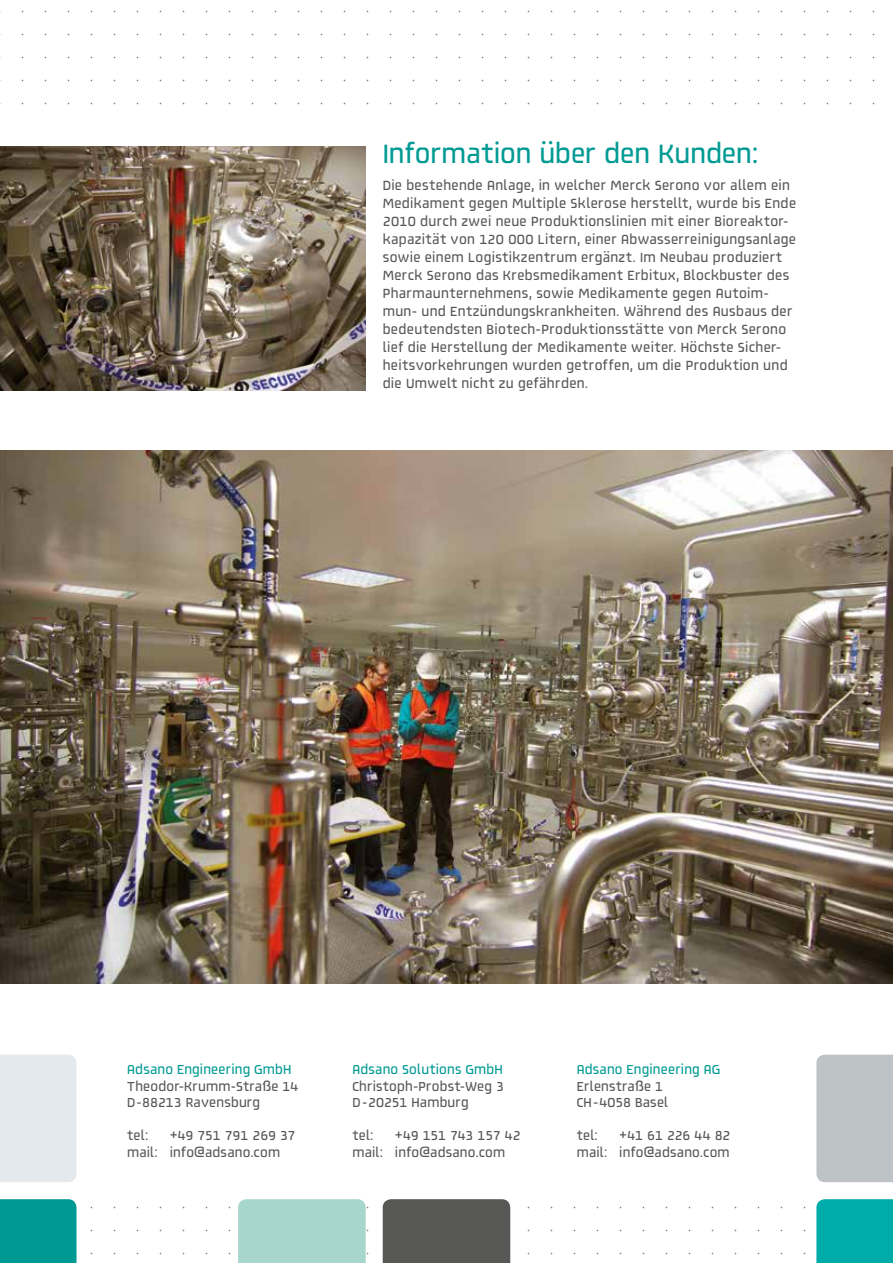
<style>
.page{position:relative;width:893px;height:1263px;background:#fff}
.page>*{position:absolute;margin:0;border:0;box-sizing:border-box;transform-origin:0 0}
.t1{font:500 27px "AF Generation Za Z";letter-spacing:-.005em;color:#009a93}
.t2{font:500 13.5px/18px "AF Generation Za Z";letter-spacing:.025em;color:#575756}
.t3{font:500 13.2px/16.5px "AF Generation Za Z";letter-spacing:.015em;color:#575756}
.t4{font:500 13.2px "AF Generation Za Z";letter-spacing:.015em;color:#009a93}
</style>
<div class="page">
<div style="left:0;top:1054px;width:77px;height:128px;background:#e3e9ec"></div>
<div style="left:383px;top:1199px;width:127px;height:64px;background:#575756"></div>
<div style="left:238px;top:1199px;width:128px;height:64px;background:#a6d6cc"></div>
<div style="left:0;top:1199px;width:77px;height:64px;background:#009a93"></div>
<div style="left:816px;top:1054px;width:77px;height:128px;background:#bec3c6"></div>
<div style="left:816px;top:1199px;width:77px;height:64px;background:#00aca9"></div>
<img style="left:0;top:146px;width:366px;height:244px">
<img style="left:0;top:451px;width:893px;height:533px">
<h1 class="t1" style="left:383px;top:137px;width:377px">Information über den Kunden:</h1>
<p class="t2" style="left:383px;top:176px;width:415px">Die bestehende Anlage, in welcher Merck Serono vor allem ein Medikament gegen Multiple Sklerose herstellt, wurde bis Ende 2010 durch zwei neue Produktionslinien mit einer Bioreaktor&shy;kapazität von 120 000 Litern, einer Abwasserreinigungsanlage sowie einem Logistikzentrum ergänzt. Im Neubau produziert Merck Serono das Krebsmedikament Erbitux, Blockbuster des Pharmaunternehmens, sowie Medikamente gegen Autoim&shy;mun- und Entzündungskrankheiten. Während des Ausbaus der bedeutendsten Biotech-Produktionsstätte von Merck Serono lief die Herstellung der Medikamente weiter. Höchste Sicher&shy;heitsvorkehrungen wurden getroffen, um die Produktion und die Umwelt nicht zu gefährden.</p>
<p class="t4" style="left:127px;top:1062px;width:166px">Adsano Engineering GmbH</p>
<p class="t3" style="left:127px;top:1078px;width:173px">Theodor-Krumm-Straße 14<br>D-88213 Ravensburg</p>
<p class="t3" style="left:127px;top:1127px;width:23px">tel:</p>
<p class="t3" style="left:127px;top:1127px;width:170px;text-indent:43px">+49 751 791 269 37 mail: info@adsano.com</p>
<p class="t4" style="left:352px;top:1062px;width:152px">Adsano Solutions GmbH</p>
<p class="t3" style="left:352px;top:1078px;width:153px">Christoph-Probst-Weg 3<br>D-20251 Hamburg</p>
<p class="t3" style="left:352px;top:1127px;width:23px">tel:</p>
<p class="t3" style="left:352px;top:1127px;width:170px;text-indent:43px">+49 151 743 157 42 mail: info@adsano.com</p>
<p class="t4" style="left:577px;top:1062px;width:145px">Adsano Engineering AG</p>
<p class="t3" style="left:577px;top:1078px;width:93px">Erlenstraße 1<br>CH-4058 Basel</p>
<p class="t3" style="left:577px;top:1127px;width:23px">tel:</p>
<p class="t3" style="left:577px;top:1127px;width:155px;text-align:right">+41 61 226 44 82<br>mail: info@adsano.com</p>
</div>
